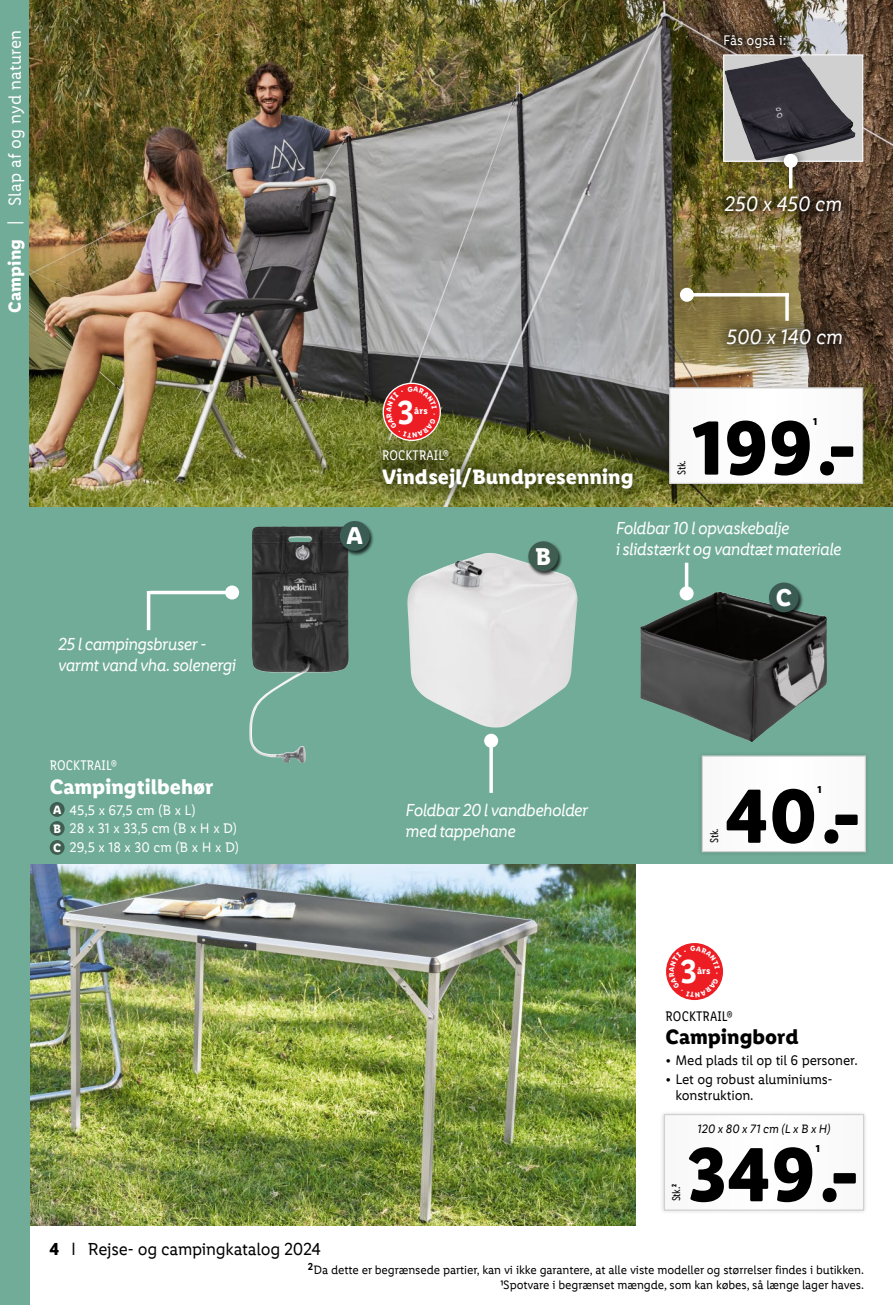
<style>
.page{position:relative;width:893px;height:1305px;background:#fff}
.page>*{position:absolute;margin:0;border:0;box-sizing:border-box;transform-origin:0 0}
.t1{font:700 77px "Lidl Font Pro";color:#000}
.t2{font:600 33.6px "Lidl Font Pro";color:#fff}
.t3{font:700 24.5px "Lidl Font Pro";color:#fff}
.t4{font:700 21px "Lidl Font Pro";color:#fff}
.t5{font:italic 21px "Lidl Font Pro";letter-spacing:-.005em;color:#fff}
.t6{font:700 21px "Lidl Font Pro";color:#000}
.t7{font:italic 17.5px/21px "Lidl Font Pro";letter-spacing:-.035em;color:#fff}
.t8{font:17.5px "Lidl Font Pro";letter-spacing:-.015em;color:#000}
.t9{font:17.5px "Lidl Font Pro";letter-spacing:.01em;color:#fff}
.t10{font:14px/18.7px "Lidl Font Pro";color:#fff}
.t11{font:14px/15.8px "Lidl Font Pro";letter-spacing:-.01em;color:#000}
.t12{font:14px "Lidl Font Cond Pro";letter-spacing:.01em;color:#fff}
.t13{font:14px "Lidl Font Cond Pro";letter-spacing:.01em;color:#000}
.t14{font:12.25px "Lidl Font Pro";letter-spacing:-.01em;color:#000}
.t15{font:italic 12.25px "Lidl Font Pro";letter-spacing:.015em;color:#000}
.t16{font:700 12.25px/19.1px "Lidl Font Pro";color:#fff;text-align:justify}
.t17{font:11.38px "Lidl Font Cond Pro";letter-spacing:-.03em;color:#000}
.t18{font:700 10.15px "Lidl Font Pro";color:#000}
.t19{font:700 9.62px "Lidl Font Pro";letter-spacing:.025em;color:#fff}
.s1{font-weight:700}
</style>
<div class="page">
<img style="left:30px;top:863px;width:605px;height:362px">
<div style="left:0;top:0;width:30px;height:1305px;background:#71ac99"></div>
<div style="left:30px;top:506px;width:863px;height:357px;background:#71ac99"></div>
<img style="left:30px;top:0;width:863px;height:506px">
<div style="left:665px;top:383px;width:202px;height:105px;background:#000;opacity:.15"></div>
<svg style="left:668px;top:387px;width:196px;height:98px"></svg>
<div style="left:360px;top:428px;width:295px;height:83px;background:#000;opacity:.6"></div>
<div style="left:709px;top:311px;width:151px;height:51px;background:#000;opacity:.6"></div>
<svg style="left:785px;top:296px;width:4px;height:25px"></svg>
<hr style="left:687px;top:293px;width:102px;height:3px;background:#fff">
<div style="left:680px;top:288px;width:14px;height:14px;background:#fff;border-radius:50%"></div>
<svg style="left:725px;top:56px;width:136px;height:104px;background:#717075"></svg>
<img style="left:725px;top:56px;width:75px;height:29px">
<div style="left:723px;top:54px;width:140px;height:108px;border:1px solid #fff"></div>
<div style="left:713px;top:23px;width:83px;height:35px;background:#000;opacity:.75"></div>
<div style="left:707px;top:178px;width:152px;height:52px;background:#000;opacity:.6"></div>
<div style="left:773px;top:143px;width:36px;height:56px;background:#000;opacity:.75"></div>
<hr style="left:789px;top:161px;width:3px;height:28px;background:#fff">
<div style="left:784px;top:154px;width:14px;height:14px;background:#fff;border-radius:50%"></div>
<div style="left:697px;top:751px;width:173px;height:105px;background:#6da593"></div>
<div style="left:701px;top:755px;width:165px;height:98px;background:#fbfbfb"></div>
<div style="left:50px;top:802px;width:15px;height:15px;background:#405d52;border-radius:50%"></div>
<div style="left:50px;top:821px;width:15px;height:15px;background:#405d52;border-radius:50%"></div>
<div style="left:50px;top:840px;width:15px;height:15px;background:#405d52;border-radius:50%"></div>
<img style="left:407px;top:553px;width:171px;height:174px">
<div style="left:527px;top:540px;width:37px;height:36px;background:#000;opacity:.75"></div>
<div style="left:528px;top:541px;width:30px;height:30px;background:#405d52;border-radius:50%"></div>
<svg style="left:489px;top:748px;width:4px;height:45px"></svg>
<div style="left:484px;top:734px;width:14px;height:14px;background:#fff;border-radius:50%"></div>
<img style="left:249px;top:526px;width:100px;height:237px">
<div style="left:339px;top:520px;width:36px;height:36px;background:#000;opacity:.75"></div>
<div style="left:340px;top:521px;width:30px;height:30px;background:#3a5c52;border-radius:50%"></div>
<hr style="left:150px;top:591px;width:82px;height:3px;background:#fff">
<div style="left:225px;top:585px;width:14px;height:14px;background:#fff;border-radius:50%"></div>
<hr style="left:147px;top:591px;width:3px;height:39px;background:#fff">
<div style="left:659px;top:1109px;width:209px;height:106px;background:#f7f7f7"></div>
<svg style="left:663px;top:1114px;width:202px;height:97px"></svg>
<div style="left:666px;top:943px;width:57px;height:57px;background:#ed1d24;border-radius:50%"></div>
<img style="left:640px;top:591px;width:187px;height:151px">
<div style="left:768px;top:581px;width:36px;height:36px;background:#000;opacity:.75"></div>
<div style="left:769px;top:582px;width:30px;height:30px;background:#3a5c52;border-radius:50%"></div>
<hr style="left:685px;top:563px;width:3px;height:30px;background:#fff">
<div style="left:680px;top:586px;width:14px;height:14px;background:#fff;border-radius:50%"></div>
<svg style="left:383px;top:383px;width:57px;height:57px"></svg>
<div style="left:383px;top:383px;width:58px;height:58px;border:1px solid #fff;border-radius:50%"></div>
<svg style="left:669px;top:946px;width:51px;height:51px"></svg>
<svg style="left:386px;top:386px;width:51px;height:51px;background:#e02a2d"></svg>
<h3 class="t9" style="left:5px;top:313px;width:284px;rotate:-90deg"><span class="s1">Camping</span> | Slap af og nyd naturen</h3>
<h3 class="t7" style="left:58px;top:633px;width:180px">25 l campingsbruser - varmt vand vha. solenergi</h3>
<p class="t12" style="left:50px;top:757px;width:69px">ROCKTRAIL®</p>
<h3 class="t4" style="left:50px;top:774px;width:165px">Campingtilbehør</h3>
<p class="t10" style="left:70px;top:801px;width:171px">45,5 x 67,5 cm (B x L)<br>28 x 31 x 33,5 cm (B x H x D)<br>29,5 x 18 x 30 cm (B x H x D)</p>
<p class="t16" style="left:53px;top:800px;width:10px">A B C</p>
<p class="t10" style="left:723px;top:31px;width:65px">Fås også i:</p>
<h3 class="t5" style="left:724px;top:192px;width:119px">250 x 450 cm</h3>
<h3 class="t5" style="left:726px;top:325px;width:118px">500 x 140 cm</h3>
<h3 class="t3" style="left:346px;top:521px;width:18px">A</h3>
<h2 class="t2" style="left:397px;top:393px;width:19px">3</h2>
<p class="t19" style="left:414px;top:405px;width:15px">års</p>
<p class="t12" style="left:382px;top:447px;width:69px">ROCKTRAIL®</p>
<h3 class="t4" style="left:382px;top:464px;width:253px">Vindsejl/Bundpresenning</h3>
<p class="t18" style="left:813px;top:415px;width:6px">1</p>
<h1 class="t1" style="left:692px;top:401px;width:167px">199.-</h1>
<p class="t17" style="left:675px;top:474px;width:16px;rotate:-90deg">Stk.</p>
<h3 class="t3" style="left:535px;top:541px;width:17px">B</h3>
<h3 class="t7" style="left:616px;top:518px;width:227px">Foldbar 10 l opvaskebalje<br>i slidstærkt og vandtæt materiale</h3>
<h3 class="t3" style="left:776px;top:582px;width:17px">C</h3>
<h3 class="t7" style="left:406px;top:799px;width:184px">Foldbar 20 l vandbeholder med tappehane</h3>
<p class="t17" style="left:708px;top:843px;width:16px;rotate:-90deg">Stk.</p>
<p class="t18" style="left:817px;top:783px;width:6px">1</p>
<h1 class="t1" style="left:725px;top:769px;width:138px">40.-</h1>
<h2 class="t2" style="left:680px;top:953px;width:19px">3</h2>
<p class="t19" style="left:697px;top:965px;width:15px">års</p>
<p class="t13" style="left:666px;top:1008px;width:69px">ROCKTRAIL®</p>
<h3 class="t6" style="left:665px;top:1024px;width:135px">Campingbord</h3>
<p class="t11" style="left:665px;top:1052px;width:194px">• Med plads til op til 6 personer.</p>
<p class="t11" style="left:675px;top:1071px;width:159px;text-indent:-10px">• Let og robust aluminiums&shy;konstruktion.</p>
<h3 class="t8" style="left:50px;top:1239px;width:273px"><span class="s1">4</span> l Rejse- og campingkatalog 2024</h3>
<p class="t17" style="left:670px;top:1201px;width:19px;rotate:-90deg">Stk.<sup>2</sup></p>
<p class="t15" style="left:698px;top:1121px;width:134px">120 x 80 x 71 cm (L x B x H)</p>
<p class="t18" style="left:816px;top:1142px;width:6px">1</p>
<h1 class="t1" style="left:687px;top:1127px;width:175px">349.-</h1>
<p class="t14" style="left:308px;top:1263px;width:558px"><sup>2</sup>Da dette er begrænsede partier, kan vi ikke garantere, at alle viste modeller og størrelser findes i butikken.</p>
<p class="t14" style="left:500px;top:1278px;width:365px">¹Spotvare i begrænset mængde, som kan købes, så længe lager haves.</p>
</div>
